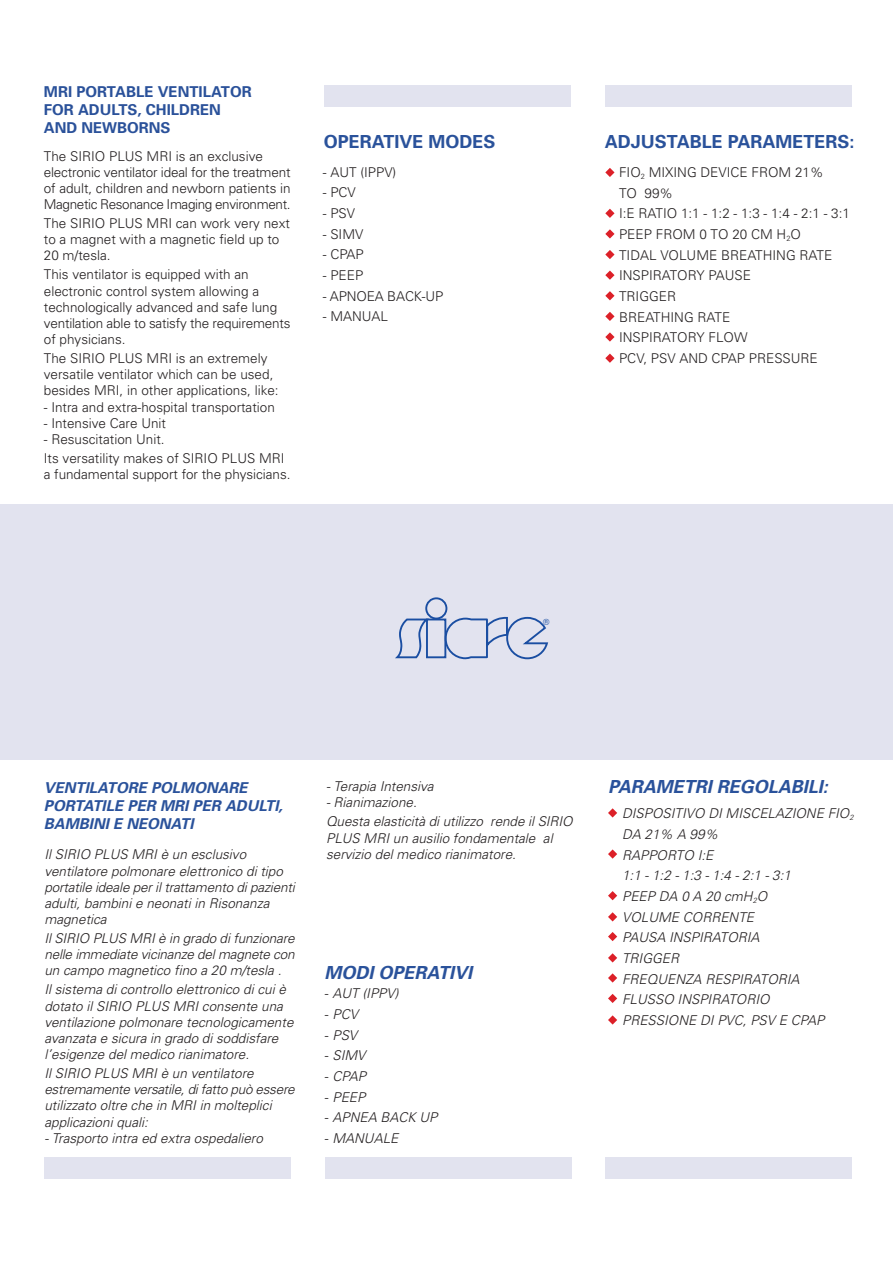
<style>
.page{position:relative;width:893px;height:1262px;background:#fff}
.page>*{position:absolute;margin:0;border:0;box-sizing:border-box;transform-origin:0 0}
.t1{font:700 18px "Univers";color:#2a529b}
.t2{font:italic 700 18px "Univers";color:#2a529b}
.t3{font:italic 700 15px/18px "Univers";color:#2a529b}
.t4{font:700 15px/18px "Univers";color:#2a519a}
.t5{font:italic 300 13.5px/16.2px "Univers";color:#231f20}
.t6{font:300 13.5px/16.2px "Univers";color:#231f20}
.t7{font:8.55px "Helvetica";color:#1a4ea2}
.s1{font-style:normal}
</style>
<div class="page">
<div style="left:0;top:504px;width:893px;height:255px;background:#e2e3ef"></div>
<div style="left:426px;top:618px;width:20px;height:40px;border:2px solid #1a4ea2"></div>
<svg style="left:395px;top:617px;width:37px;height:42px"></svg>
<div style="left:425px;top:597px;width:22px;height:22px;border:2px solid #1a4ea2;border-radius:50%"></div>
<svg style="left:444px;top:616px;width:105px;height:44px"></svg>
<svg style="left:608px;top:808px;width:9px;height:9px"></svg>
<svg style="left:608px;top:849px;width:9px;height:9px"></svg>
<svg style="left:608px;top:912px;width:9px;height:9px"></svg>
<svg style="left:608px;top:932px;width:9px;height:9px"></svg>
<svg style="left:608px;top:953px;width:9px;height:9px"></svg>
<svg style="left:608px;top:973px;width:9px;height:9px"></svg>
<svg style="left:608px;top:994px;width:9px;height:9px"></svg>
<svg style="left:608px;top:1015px;width:9px;height:9px"></svg>
<svg style="left:608px;top:891px;width:9px;height:9px"></svg>
<div style="left:605px;top:1157px;width:247px;height:21px;background:#e2e3ef"></div>
<div style="left:44px;top:1157px;width:246px;height:21px;background:#e2e3ef"></div>
<div style="left:325px;top:1157px;width:247px;height:21px;background:#e2e3ef"></div>
<svg style="left:605px;top:229px;width:9px;height:9px"></svg>
<svg style="left:605px;top:250px;width:9px;height:9px"></svg>
<svg style="left:605px;top:168px;width:9px;height:9px"></svg>
<svg style="left:605px;top:209px;width:9px;height:9px"></svg>
<svg style="left:605px;top:270px;width:9px;height:10px"></svg>
<svg style="left:605px;top:291px;width:9px;height:9px"></svg>
<svg style="left:605px;top:312px;width:9px;height:9px"></svg>
<svg style="left:605px;top:332px;width:9px;height:10px"></svg>
<svg style="left:605px;top:354px;width:9px;height:9px"></svg>
<div style="left:325px;top:85px;width:246px;height:22px;background:#e2e3ef"></div>
<div style="left:605px;top:85px;width:247px;height:22px;background:#e2e3ef"></div>
<p class="t4" style="left:44px;top:84px;width:209px">MRI PORTABLE VENTILATOR<br>FOR ADULTS, CHILDREN<br>AND NEWBORNS</p>
<p class="t6" style="left:44px;top:149px;width:248px">The SIRIO PLUS MRI is an exclusive electronic ventilator ideal for the treatment of adult, children and newborn patients in Magnetic Resonance Imaging environment.</p>
<p class="t6" style="left:44px;top:216px;width:248px">The SIRIO PLUS MRI can work very next to a magnet with a magnetic field up to<br>20 m/tesla.</p>
<p class="t6" style="left:44px;top:268px;width:248px">This ventilator is equipped with an electronic control system allowing a technologically advanced and safe lung ventilation able to satisfy the requirements of physicians.</p>
<p class="t6" style="left:44px;top:351px;width:236px">The SIRIO PLUS MRI is an extremely versatile ventilator which can be used, besides MRI, in other applications, like:</p>
<p class="t6" style="left:44px;top:400px;width:233px">- Intra and extra-hospital transportation</p>
<p class="t6" style="left:44px;top:416px;width:124px">- Intensive Care Unit</p>
<p class="t6" style="left:44px;top:431px;width:242px;line-height:18.9px">- Resuscitation Unit.<br>Its versatility makes of SIRIO PLUS MRI</p>
<p class="t6" style="left:44px;top:467px;width:248px">a fundamental support for the physicians.</p>
<h1 class="t1" style="left:324px;top:135px;width:173px">OPERATIVE MODES</h1>
<p class="t6" style="left:323px;top:165px;width:75px">- AUT (IPPV)</p>
<p class="t6" style="left:323px;top:186px;width:35px">- PCV</p>
<p class="t6" style="left:323px;top:206px;width:34px">- PSV</p>
<p class="t6" style="left:323px;top:227px;width:42px">- SIMV</p>
<p class="t6" style="left:323px;top:248px;width:43px">- CPAP</p>
<p class="t6" style="left:323px;top:268px;width:42px">- PEEP</p>
<p class="t6" style="left:323px;top:289px;width:122px">- APNOEA BACK-UP</p>
<p class="t6" style="left:323px;top:310px;width:67px">- MANUAL</p>
<p class="t7" style="left:543px;top:618px;width:8px">®</p>
<h1 class="t1" style="left:605px;top:135px;width:251px">ADJUSTABLE PARAMETERS:</h1>
<p class="t6" style="left:619px;top:163px;width:232px;line-height:20.7px">FIO<sub>2</sub> MIXING DEVICE FROM 21%<br>TO 99%<br>I:E RATIO 1:1 - 1:2 - 1:3 - 1:4 - 2:1 - 3:1<br>PEEP FROM 0 TO 20 CM H<sub>2</sub>O<br>TIDAL VOLUME BREATHING RATE<br>INSPIRATORY PAUSE<br>TRIGGER<br>BREATHING RATE<br>INSPIRATORY FLOW<br>PCV, PSV AND CPAP PRESSURE</p>
<p class="t3" style="left:44px;top:779px;width:243px">VENTILATORE POLMONARE<br>PORTATILE PER MRI PER ADULTI,<br>BAMBINI E NEONATI</p>
<p class="t5" style="left:326px;top:779px;width:112px">- Terapia Intensiva</p>
<p class="t5" style="left:326px;top:794px;width:251px;line-height:18.9px">- Rianimazione.<br>Questa elasticità di utilizzo rende il SIRIO</p>
<p class="t5" style="left:326px;top:831px;width:231px">PLUS MRI un ausilio fondamentale al servizio del medico rianimatore.</p>
<p class="t5" style="left:44px;top:847px;width:254px">Il SIRIO PLUS MRI è un esclusivo ventilatore polmonare elettronico di tipo portatile ideale periltrattamento dipazienti adulti, bambini e neonati in Risonanza magnetica</p>
<p class="t5" style="left:44px;top:931px;width:254px;text-align:justify">IlSIRIO PLUS MRIè in grado difunzionare nelle immediate vicinanze delmagnete con un campo magnetico fino a 20 m/tesla .</p>
<p class="t5" style="left:44px;top:982px;width:253px">Il sistema di controllo elettronico di cui è dotato il SIRIO PLUS MRI consente una ventilazione polmonare tecnologicamente avanzata e sicura in grado di soddisfare l’esigenze del medico rianimatore.</p>
<p class="t5" style="left:44px;top:1066px;width:254px">Il SIRIO PLUS MRI è un ventilatore estremamente versatile,difatto può essere utilizzato oltre che in MRI in molteplici applicazioni quali:</p>
<p class="t5" style="left:44px;top:1131px;width:223px">- Trasporto intra ed extra ospedaliero</p>
<h1 class="t2" style="left:325px;top:966px;width:153px">MODI OPERATIVI</h1>
<p class="t5" style="left:325px;top:986px;width:78px"><span class="s1">-</span> AUT (IPPV)</p>
<p class="t5" style="left:325px;top:1007px;width:35px"><span class="s1">-</span> PCV</p>
<p class="t5" style="left:325px;top:1028px;width:34px"><span class="s1">-</span> PSV</p>
<p class="t5" style="left:325px;top:1048px;width:42px"><span class="s1">-</span> SIMV</p>
<p class="t5" style="left:325px;top:1069px;width:45px"><span class="s1">-</span> CPAP</p>
<p class="t5" style="left:325px;top:1090px;width:45px"><span class="s1">-</span> PEEP</p>
<p class="t5" style="left:325px;top:1110px;width:117px"><span class="s1">-</span> APNEA BACK UP</p>
<p class="t5" style="left:325px;top:1131px;width:78px"><span class="s1">-</span> MANUALE</p>
<h1 class="t2" style="left:608px;top:780px;width:225px">PARAMETRI REGOLABILI:</h1>
<p class="t5" style="left:622px;top:804px;width:234px;line-height:20.7px">DISPOSITIVO DI MISCELAZIONE FIO<sub>2<br></sub>DA 21% A 99%<br>RAPPORTO I:E<br>1:1 - 1:2 - 1:3 - 1:4 - 2:1 - 3:1<br>PEEP DA 0 A 20 cmH<sub>2</sub>O<br>VOLUME CORRENTE<br>PAUSA INSPIRATORIA<br>TRIGGER<br>FREQUENZA RESPIRATORIA<br>FLUSSO INSPIRATORIO<br>PRESSIONE DI PVC, PSV E CPAP</p>
</div>
